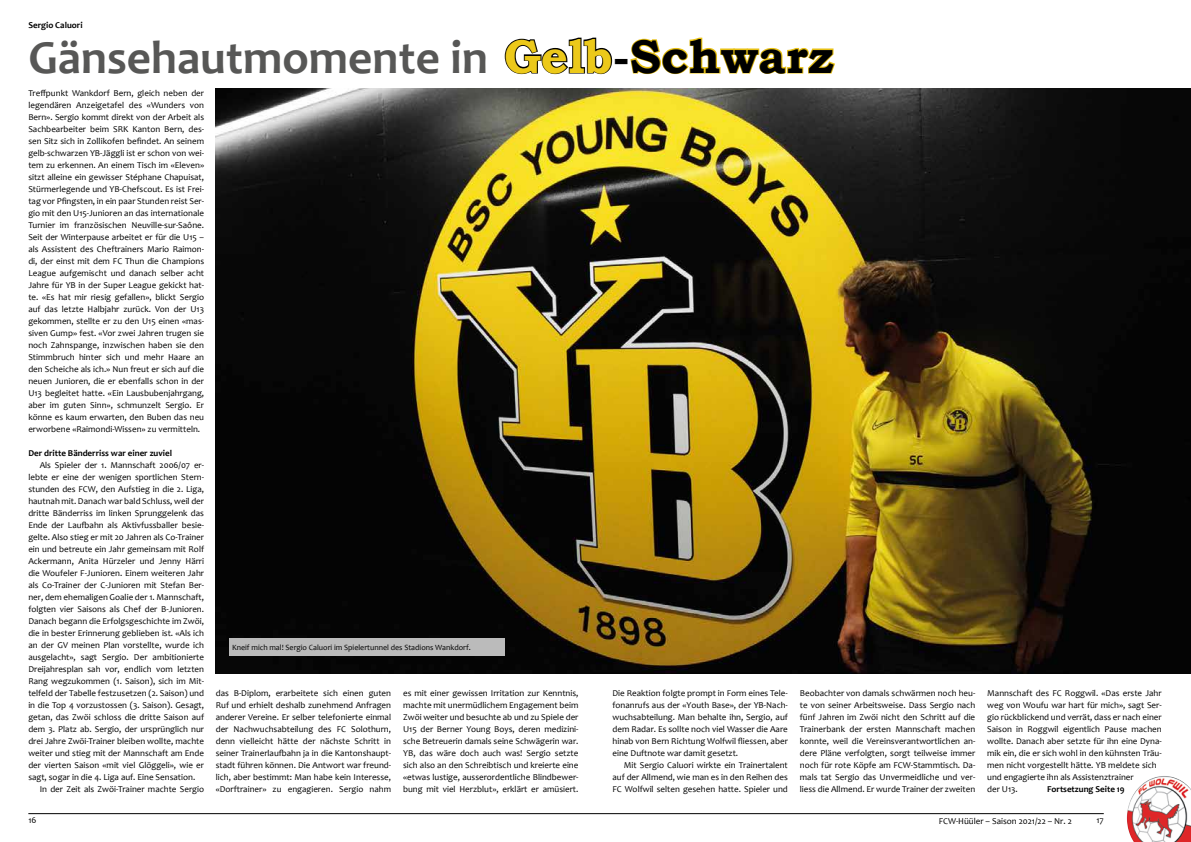
<style>
.page{position:relative;width:1191px;height:842px;background:#fff}
.page>*{position:absolute;margin:0;border:0;box-sizing:border-box;transform-origin:0 0}
.t1{font:700 47.3px "Candara";color:#575756}
.t2{font:9px/12px "Candara";color:#000;text-align:justify}
.t3{font:700 9px "Candara";color:#000}
.t4{font:8px "Candara";color:#000}
.s1{font-family:"Bookman Old Style";color:#000}
.s2{font-family:"Bookman Old Style";color:#e8c114}
</style>
<div class="page">
<img style="left:1126px;top:776px;width:65px;height:66px">
<img style="left:216px;top:89px;width:975px;height:584px">
<hr style="left:28px;top:813px;width:1075px;height:1px;background:#000">
<div style="left:229px;top:639px;width:276px;height:17px;background:#bbb"></div>
<p class="t3" style="left:28px;top:20px;width:56px">Sergio Caluori</p>
<h1 class="t1" style="left:28px;top:28px;width:807px">Gänsehautmomente in <span class="s1">Gelb-</span><span class="s2">Schwarz</span></h1>
<p class="t2" style="left:28px;top:87px;width:177px">Treffpunkt Wankdorf Bern, gleich neben der legendären Anzeigetafel des «Wunders von Bern». Sergio kommt direkt von der Arbeit als Sachbearbeiter beim SRK Kanton Bern, des&shy;sen Sitz sich in Zollikofen befindet. An seinem gelb-schwarzen YB-Jäggli ist er schon von wei&shy;tem zu erkennen. An einem Tisch im «Eleven» sitzt alleine ein gewisser Stéphane Chapuisat, Stürmerlegende und YB-Chefscout. Es ist Frei&shy;tag vor Pfingsten, in ein paar Stunden reist Ser&shy;gio mit den U15-Junioren an das internationale Turnier im französischen Neuville-sur-Saône.<br>Seit der Winterpause arbeitet er für die U15 – als Assistent des Cheftrainers Mario Raimon&shy;di, der einst mit dem FC Thun die Champions League aufgemischt und danach selber acht Jahre für YB in der Super League gekickt hat&shy;te. «Es hat mir riesig gefallen», blickt Sergio auf das letzte Halbjahr zurück. Von der U13 gekommen, stellte er zu den U15 einen «mas&shy;siven Gump» fest. «Vor zwei Jahren trugen sie noch Zahnspange, inzwischen haben sie den Stimmbruch hinter sich und mehr Haare an den Scheiche als ich.» Nun freut er sich auf die neuen Junioren, die er ebenfalls schon in der U13 begleitet hatte. «Ein Lausbubenjahrgang, aber im guten Sinn», schmunzelt Sergio. Er könne es kaum erwarten, den Buben das neu erworbene «Raimondi-Wissen» zu vermitteln.</p>
<p class="t3" style="left:28px;top:447px;width:145px">Der dritte Bänderriss war einer zuviel</p>
<p class="t2" style="left:40px;top:459px;width:166px">Als Spieler der 1. Mannschaft 2006/07 er-</p>
<p class="t2" style="left:28px;top:471px;width:177px">lebte er eine der wenigen sportlichen Stern-</p>
<p class="t2" style="left:28px;top:483px;width:177px">stunden des FCW, den Aufstieg in die 2. Liga,</p>
<p class="t2" style="left:28px;top:495px;width:177px">hautnah mit. Danach war bald Schluss, weil der</p>
<p class="t2" style="left:28px;top:507px;width:177px">dritte Bänderriss im linken Sprunggelenk das</p>
<p class="t2" style="left:28px;top:519px;width:177px">Ende der Laufbahn als Aktivfussballer besie-</p>
<p class="t2" style="left:28px;top:531px;width:177px">gelte. Also stieg er mit 20 Jahren als Co-Trainer</p>
<p class="t2" style="left:28px;top:543px;width:177px">ein und betreute ein Jahr gemeinsam mit Rolf</p>
<p class="t2" style="left:28px;top:555px;width:177px">Ackermann, Anita Hürzeler und Jenny Härri</p>
<p class="t2" style="left:28px;top:567px;width:177px">die Woufeler F-Junioren. Einem weiteren Jahr</p>
<p class="t2" style="left:28px;top:579px;width:177px">als Co-Trainer der C-Junioren mit Stefan Ber-</p>
<p class="t2" style="left:28px;top:591px;width:177px">ner, dem ehemaligen Goalie der 1. Mannschaft,</p>
<p class="t2" style="left:28px;top:603px;width:177px">folgten vier Saisons als Chef der B-Junioren.</p>
<p class="t2" style="left:28px;top:615px;width:177px">Danach begann die Erfolgsgeschichte im Zwöi,</p>
<p class="t2" style="left:28px;top:627px;width:177px">die in bester Erinnerung geblieben ist. «Als ich</p>
<p class="t2" style="left:28px;top:639px;width:177px">an der GV meinen Plan vorstellte, wurde ich</p>
<p class="t2" style="left:28px;top:651px;width:177px">ausgelacht», sagt Sergio. Der ambitionierte</p>
<p class="t2" style="left:28px;top:663px;width:177px">Dreijahresplan sah vor, endlich vom letzten</p>
<p class="t2" style="left:28px;top:675px;width:177px">Rang wegzukommen (1. Saison), sich im Mit-</p>
<p class="t2" style="left:28px;top:687px;width:177px">telfeld der Tabelle festzusetzen (2. Saison) und</p>
<p class="t2" style="left:28px;top:699px;width:177px">in die Top 4 vorzustossen (3. Saison). Gesagt,</p>
<p class="t2" style="left:28px;top:711px;width:177px">getan, das Zwöi schloss die dritte Saison auf</p>
<p class="t2" style="left:28px;top:723px;width:177px">dem 3. Platz ab. Sergio, der ursprünglich nur</p>
<p class="t2" style="left:28px;top:735px;width:177px">drei Jahre Zwöi-Trainer bleiben wollte, machte</p>
<p class="t2" style="left:28px;top:747px;width:177px">weiter und stieg mit der Mannschaft am Ende</p>
<p class="t2" style="left:28px;top:759px;width:177px">der vierten Saison «mit viel Glöggeli», wie er</p>
<p class="t2" style="left:28px;top:771px;width:168px">sagt, sogar in die 4. Liga auf. Eine Sensation.</p>
<p class="t2" style="left:40px;top:783px;width:166px">In der Zeit als Zwöi-Trainer machte Sergio</p>
<p class="t2" style="left:28px;top:814px;width:10px">16</p>
<p class="t2" style="left:938px;top:814px;width:135px">FCW-Hüüler – Saison 2021/22 – Nr. 2</p>
<p class="t2" style="left:1096px;top:814px;width:9px">17</p>
<p class="t4" style="left:232px;top:643px;width:240px">Kneif mich mal! Sergio Caluori im Spielertunnel des Stadions Wankdorf.</p>
<p class="t2" style="left:800px;top:687px;width:177px">Beobachter von damals schwärmen noch heu&shy;te von seiner Arbeitsweise. Dass Sergio nach fünf Jahren im Zwöi nicht den Schritt auf die Trainerbank der ersten Mannschaft machen konnte, weil die Vereinsverantwortlichen an&shy;dere Pläne verfolgten, sorgt teilweise immer noch für rote Köpfe am FCW-Stammtisch. Da&shy;mals tat Sergio das Unvermeidliche und ver&shy;liess die Allmend. Er wurde Trainer der zweiten</p>
<p class="t2" style="left:987px;top:687px;width:176px;text-align:left">Mannschaft des FC Roggwil. «Das erste Jahr weg von Woufu war hart für mich», sagt Ser&shy;gio rückblickend und verrät, dass er nach einer Saison in Roggwil eigentlich Pause machen wollte. Danach aber setzte für ihn eine Dyna&shy;mik ein, die er sich wohl in den kühnsten Träu&shy;men nicht vorgestellt hätte. YB meldete sich und engagierte ihn als Assistenztrainer<br>der U13.</p>
<p class="t2" style="left:216px;top:687px;width:177px">das B-Diplom, erarbeitete sich einen guten Ruf und erhielt deshalb zunehmend Anfragen anderer Vereine. Er selber telefonierte einmal der Nachwuchsabteilung des FC Solothurn, denn vielleicht hätte der nächste Schritt in seiner Trainerlaufbahn ja in die Kantonshaupt&shy;stadt führen können. Die Antwort war freund&shy;lich, aber bestimmt: Man habe kein Interesse, «Dorftrainer» zu engagieren. Sergio nahm</p>
<p class="t2" style="left:403px;top:687px;width:177px">es mit einer gewissen Irritation zur Kenntnis, machte mit unermüdlichem Engagement beim Zwöi weiter und besuchte ab und zu Spiele der U15 der Berner Young Boys, deren medizini&shy;sche Betreuerin damals seine Schwägerin war.<br>YB, das wäre doch auch was! Sergio setzte sich also an den Schreibtisch und kreierte eine «etwas lustige, ausserordentliche Blindbewer&shy;bung mit viel Herzblut», erklärt er amüsiert.</p>
<p class="t2" style="left:612px;top:687px;width:177px">Die Reaktion folgte prompt in Form eines Tele&shy;fonanrufs aus der «Youth Base», der YB-Nach&shy;wuchsabteilung. Man behalte ihn, Sergio, auf dem Radar. Es sollte noch viel Wasser die Aare hinab von Bern Richtung Wolfwil fliessen, aber eine Duftnote war damit gesetzt.</p>
<p class="t2" style="left:612px;top:759px;width:177px;text-indent:11px">Mit Sergio Caluori wirkte ein Trainertalent auf der Allmend, wie man es in den Reihen des FC Wolfwil selten gesehen hatte. Spieler und</p>
<p class="t3" style="left:1047px;top:783px;width:79px">Fortsetzung Seite 19</p>
</div>
